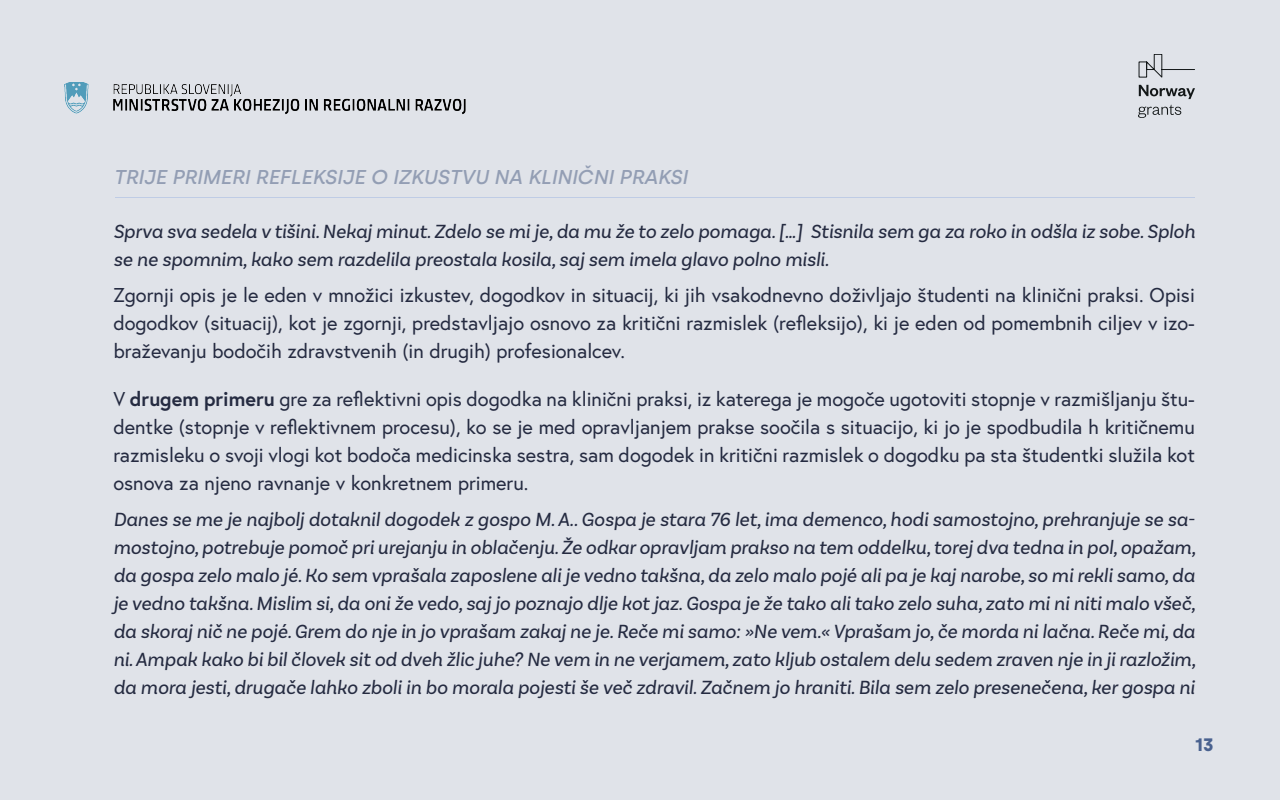
<style>
.page{position:relative;width:1280px;height:800px;background:#e0e3e9}
.page>*{position:absolute;margin:0;border:0;box-sizing:border-box;transform-origin:0 0}
.t1{font:italic 20px/28px "Basic Sans";color:#252b41}
.t2{font:20px/28px "Europa";color:#252b41;text-align:justify}
.t3{font:italic 500 20px "Silka";color:#939eb4}
.t4{font:700 18px "Silka";color:#49618f}
.s1{font-weight:700}
</style>
<div class="page">
<svg style="left:1138px;top:54px;width:57px;height:24px"></svg>
<svg style="left:1139px;top:85px;width:56px;height:14px"></svg>
<svg style="left:1138px;top:105px;width:43px;height:13px"></svg>
<img style="left:64px;top:82px;width:402px;height:33px">
<hr style="left:115px;top:197px;width:1080px;height:1px;background:#bfcce5">
<p class="t3" style="left:113px;top:165px;width:576px">TRIJE PRIMERI REFLEKSIJE O IZKUSTVU NA KLINIČNI PRAKSI</p>
<p class="t1" style="left:113px;top:217px;width:1083px">Sprva sva sedela v tišini. Nekaj minut. Zdelo se mi je, da mu že to zelo pomaga. […] Stisnila sem ga za roko in odšla iz sobe. Sploh se ne spomnim, kako sem razdelila preostala kosila, saj sem imela glavo polno misli.</p>
<p class="t2" style="left:113px;top:281px;width:1083px">Zgornji opis je le eden v množici izkustev, dogodkov in situacij, ki jih vsakodnevno doživljajo študenti na klinični praksi. Opisi dogodkov (situacij), kot je zgornji, predstavljajo osnovo za kritični razmislek (refleksijo), ki je eden od pomembnih ciljev v izo&shy;braževanju bodočih zdravstvenih (in drugih) profesionalcev.</p>
<p class="t2" style="left:113px;top:385px;width:1083px">V <span class="s1">drugem primeru</span> gre za reflektivni opis dogodka na klinični praksi, iz katerega je mogoče ugotoviti stopnje v razmišljanju štu&shy;dentke (stopnje v reflektivnem procesu), ko se je med opravljanjem prakse soočila s situacijo, ki jo je spodbudila h kritičnemu razmisleku o svoji vlogi kot bodoča medicinska sestra, sam dogodek in kritični razmislek o dogodku pa sta študentki služila kot osnova za njeno ravnanje v konkretnem primeru.</p>
<p class="t1" style="left:113px;top:505px;width:1084px;text-align:justify">Danes se me je najbolj dotaknil dogodek z gospo M. A.. Gospa je stara 76 let, ima demenco, hodi samostojno, prehranjuje se sa&shy;mostojno, potrebuje pomoč pri urejanju in oblačenju. Že odkar opravljam prakso na tem oddelku, torej dva tedna in pol, opažam, da gospa zelo malo jé. Ko sem vprašala zaposlene ali je vedno takšna, da zelo malo pojé ali pa je kaj narobe, so mi rekli samo, da je vedno takšna. Mislim si, da oni že vedo, saj jo poznajo dlje kot jaz. Gospa je že tako ali tako zelo suha, zato mi ni niti malo všeč, da skoraj nič ne pojé. Grem do nje in jo vprašam zakaj ne je. Reče mi samo: »Ne vem.« Vprašam jo, če morda ni lačna. Reče mi, da ni. Ampak kako bi bil človek sit od dveh žlic juhe? Ne vem in ne verjamem, zato kljub ostalem delu sedem zraven nje in ji razložim, da mora jesti, drugače lahko zboli in bo morala pojesti še več zdravil. Začnem jo hraniti. Bila sem zelo presenečena, ker gospa ni</p>
<p class="t4" style="left:1195px;top:734px;width:20px">13</p>
</div>
